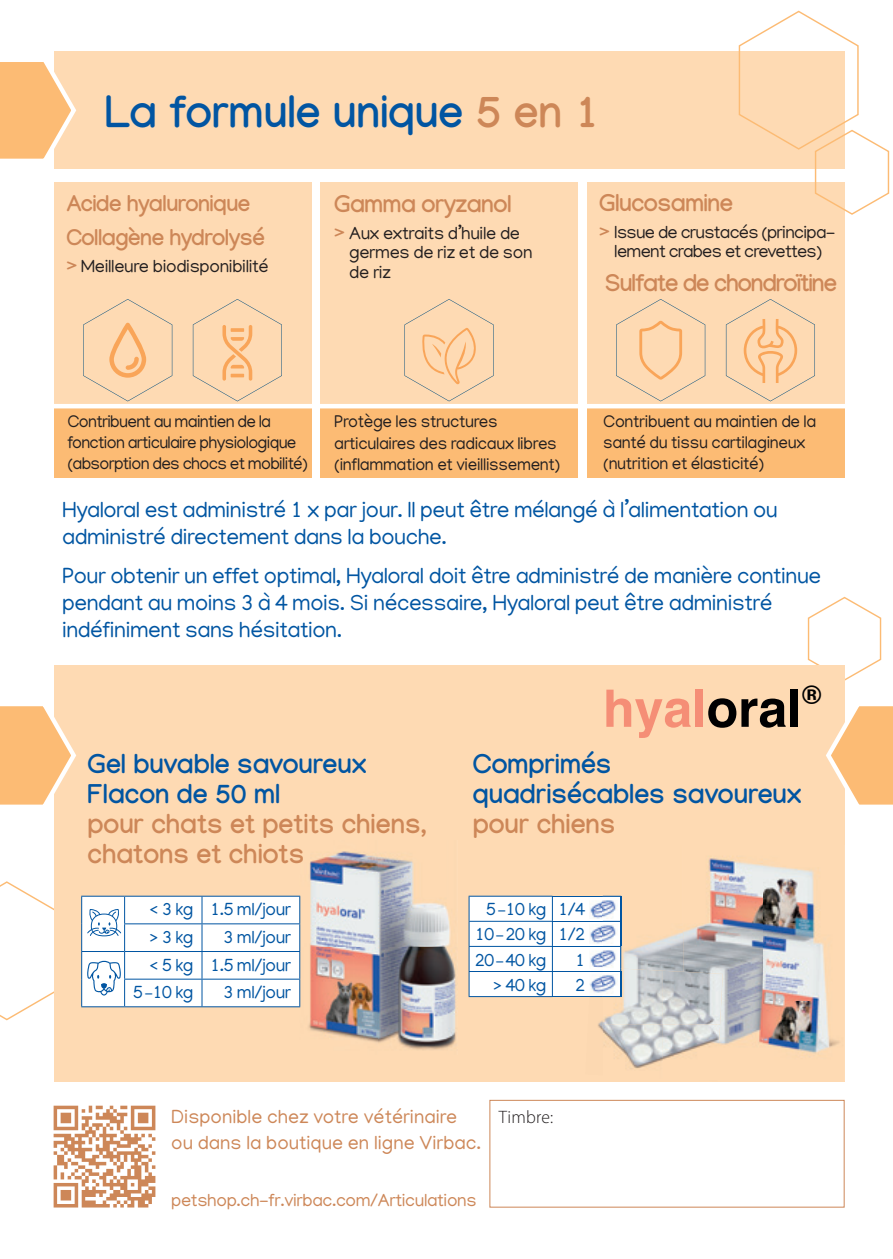
<style>
.page{position:relative;width:893px;height:1259px;background:#fff}
.page>*{position:absolute;margin:0;border:0;box-sizing:border-box;transform-origin:0 0}
.t1{font:700 51.9px "Helvetica";color:#f58e76}
.t2{font:700 44.7px "Manjari";color:#0155a2}
.t3{font:700 27px/30px "Manjari";color:#0155a2}
.t4{font:700 27px/30px "Manjari";color:#cd8758}
.t5{font:700 24px "Manjari";letter-spacing:-.02em;color:#cd8758}
.t6{font:700 24px "Manjari";letter-spacing:-.04em;color:#cd8758}
.t7{font:22.5px/27px "Manjari";letter-spacing:-.02em;color:#0155a2}
.t8{font:700 22.5px/34.2px "Manjari";letter-spacing:-.02em;color:#cd8758}
.t9{font:19.5px/25.5px "Manjari";color:#cd8758}
.t10{font:18px/25.2px "Manjari";letter-spacing:-.02em;color:#0155a2;text-align:justify}
.t11{font:18px/19.5px "Manjari";letter-spacing:-.02em;color:#231f20}
.t12{font:18px/19.5px "Manjari";letter-spacing:-.04em;color:#231f20;text-align:center}
.t13{font:18px "Manjari";letter-spacing:-.02em;color:#cd8758}
.t14{font:300 18px "Myriad Pro";letter-spacing:.015em;color:#231f20}
.t15{font:17.4px/21px "Manjari";letter-spacing:-.02em;color:#231f20}
.t16{font:17.4px/21px "Manjari";letter-spacing:-.04em;color:#231f20}
.s1{color:#cd8758}
.s2{font-weight:700;color:#cd8758}
.s3{color:#000001}
.s4{font-size:25.8px;color:#000001}
</style>
<div class="page">
<div style="left:54px;top:182px;width:258px;height:295px;background:#fedab3"></div>
<div style="left:587px;top:182px;width:257px;height:295px;background:#fedab3"></div>
<div style="left:320px;top:182px;width:258px;height:295px;background:#fedab3"></div>
<div style="left:54px;top:407px;width:258px;height:70px;background:#fcbb74"></div>
<div style="left:54px;top:51px;width:790px;height:118px;background:#fedab3"></div>
<svg style="left:0;top:62px;width:76px;height:97px"></svg>
<svg style="left:193px;top:299px;width:89px;height:102px"></svg>
<svg style="left:83px;top:299px;width:89px;height:102px"></svg>
<svg style="left:404px;top:299px;width:90px;height:102px"></svg>
<svg style="left:726px;top:299px;width:89px;height:102px"></svg>
<svg style="left:616px;top:299px;width:89px;height:102px"></svg>
<svg style="left:738px;top:10px;width:152px;height:206px"></svg>
<div style="left:320px;top:407px;width:258px;height:70px;background:#fcbb74"></div>
<div style="left:587px;top:407px;width:257px;height:70px;background:#fcbb74"></div>
<hr style="left:45px;top:404px;width:813px;height:4px;background:#fff">
<div style="left:489px;top:1100px;width:355px;height:107px;border:1px solid #cd8758"></div>
<svg style="left:807px;top:596px;width:75px;height:85px"></svg>
<svg style="left:0;top:881px;width:54px;height:140px"></svg>
<div style="left:54px;top:665px;width:790px;height:416px;background:#fedab3"></div>
<svg style="left:826px;top:698px;width:67px;height:113px"></svg>
<img style="left:299px;top:851px;width:157px;height:199px">
<svg style="left:0;top:706px;width:76px;height:99px"></svg>
<hr style="left:81px;top:895px;width:44px;height:1px;background:#0155a2">
<hr style="left:125px;top:895px;width:77px;height:1px;background:#0155a2">
<hr style="left:202px;top:895px;width:98px;height:1px;background:#0155a2">
<hr style="left:81px;top:1006px;width:44px;height:1px;background:#0155a2">
<hr style="left:125px;top:1006px;width:77px;height:1px;background:#0155a2">
<hr style="left:202px;top:1006px;width:98px;height:1px;background:#0155a2">
<svg style="left:81px;top:896px;width:219px;height:110px;background:#eef3f8"></svg>
<img style="left:844px;top:845px;width:1px;height:235px">
<img style="left:621px;top:858px;width:194px;height:65px">
<img style="left:621px;top:923px;width:62px;height:47px">
<img style="left:683px;top:923px;width:144px;height:79px">
<img style="left:720px;top:1002px;width:120px;height:52px">
<img style="left:590px;top:997px;width:13px;height:35px">
<img style="left:603px;top:968px;width:60px;height:101px">
<img style="left:663px;top:970px;width:60px;height:54px">
<img style="left:663px;top:1024px;width:57px;height:36px">
<svg style="left:469px;top:895px;width:152px;height:102px;background:#e8eef5"></svg>
<img style="left:603px;top:974px;width:14px;height:19px">
<svg style="left:54px;top:1105px;width:101px;height:102px"></svg>
<h2 class="t2" style="left:104px;top:85px;width:498px">La formule unique <span class="s1">5 en 1</span></h2>
<p class="t8" style="left:66px;top:186px;width:200px">Acide hyaluronique<br>Collagène hydrolysé</p>
<p class="t11" style="left:66px;top:256px;width:204px"><span class="s2">&gt;</span> Meilleure biodisponibilité</p>
<p class="t5" style="left:334px;top:189px;width:179px">Gamma oryzanol</p>
<p class="t11" style="left:349px;top:223px;width:185px;text-indent:-15px"><span class="s2">&gt;</span> Aux extraits d’huile de germes de riz et de son de riz</p>
<p class="t5" style="left:599px;top:188px;width:135px">Glucosamine</p>
<p class="t12" style="left:599px;top:222px;width:238px"><span class="s2">&gt;</span> Issue de crustacés (principa&shy;lement crabes et crevettes)</p>
<p class="t6" style="left:605px;top:269px;width:234px">Sulfate de chondroïtine</p>
<p class="t16" style="left:67px;top:410px;width:242px">Contribuent au maintien de la fonction articulaire physiologique (absorption des chocs et mobilité)</p>
<p class="t15" style="left:334px;top:411px;width:228px">Protège les structures articulaires des radicaux libres (inflammation et vieillissement)</p>
<p class="t7" style="left:62px;top:495px;width:717px">Hyaloral est administré 1 x par jour. Il peut être mélangé à l’alimentation ou administré directement dans la bouche.</p>
<p class="t7" style="left:62px;top:561px;width:761px">Pour obtenir un effet optimal, Hyaloral doit être administré de manière continue pendant au moins 3 à 4 mois. Si nécessaire, Hyaloral peut être administré indéfiniment sans hésitation.</p>
<p class="t15" style="left:603px;top:410px;width:215px">Contribuent au maintien de la santé du tissu cartilagineux (nutrition et élasticité)</p>
<p class="t3" style="left:88px;top:748px;width:281px">Gel buvable savoureux<br>Flacon de 50 ml</p>
<p class="t4" style="left:88px;top:808px;width:341px">pour chats et petits chiens, chatons et chiots</p>
<p class="t10" style="left:150px;top:895px;width:143px;line-height:27.6px">&lt; 3 kg 1.5 ml/jour &gt; 3 kg</p>
<p class="t10" style="left:223px;top:924px;width:69px">3 ml/jour</p>
<p class="t10" style="left:150px;top:952px;width:143px">&lt; 5 kg 1.5 ml/jour</p>
<p class="t10" style="left:133px;top:979px;width:62px">5 –10 kg</p>
<p class="t10" style="left:223px;top:979px;width:69px">3 ml/jour</p>
<h1 class="t1" style="left:604px;top:644px;width:219px">hyal<span class="s3">oral</span><span class="s4">®</span></h1>
<p class="t3" style="left:473px;top:748px;width:330px">Comprimés quadrisécables savoureux</p>
<p class="t4" style="left:473px;top:808px;width:144px">pour chiens</p>
<h1 class="t1" style="left:603px;top:666px;width:219px">hyal<span class="s3">oral</span><span class="s4">®</span></h1>
<p class="t10" style="left:475px;top:896px;width:112px;text-indent:11px">5 –10 kg 1/4<br>10 – 20 kg 1/2<br>20 – 40 kg</p>
<p class="t10" style="left:575px;top:946px;width:11px">1</p>
<p class="t10" style="left:493px;top:972px;width:55px">&gt; 40 kg</p>
<p class="t10" style="left:575px;top:972px;width:11px">2</p>
<p class="t9" style="left:171px;top:1103px;width:311px">Disponible chez votre vétérinaire ou dans la boutique en ligne Virbac.</p>
<p class="t14" style="left:499px;top:1106px;width:56px">Timbre:</p>
<p class="t13" style="left:171px;top:1188px;width:307px">petshop.ch-fr.virbac.com/Articulations</p>
</div>
